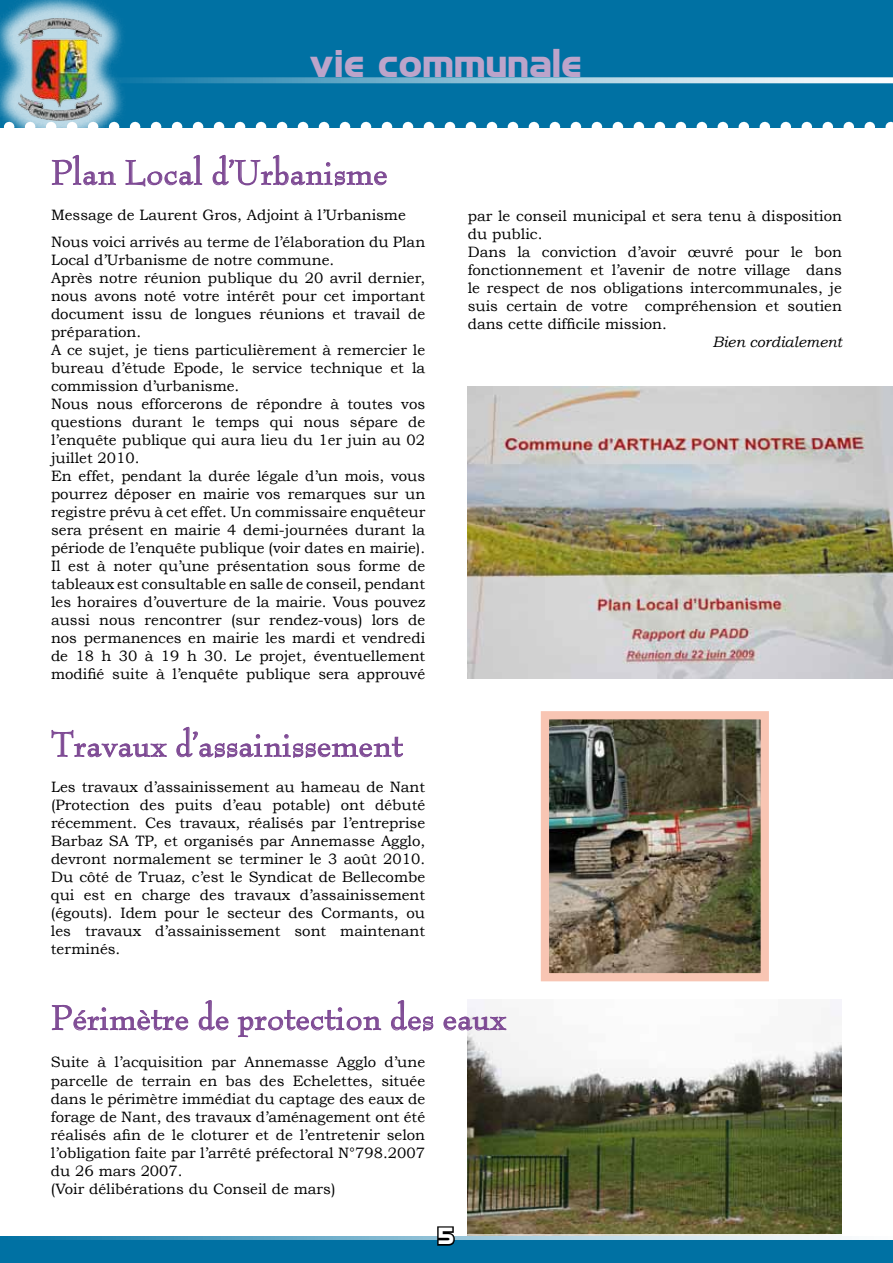
<style>
.page{position:relative;width:893px;height:1263px;background:#fff}
.page>*{position:absolute;margin:0;border:0;box-sizing:border-box;transform-origin:0 0}
.t1{font:37.5px "Bernhard Modern";color:#7e4a94}
.t2{font:36px "Hancock Park Bold Laser";color:#bca4ca}
.t3{font:21px "Hancock Park Bold Laser";color:#fff}
.t4{font:15px/18px "Bookman Old Style";color:#000}
.t5{font:italic 15px "Bookman Old Style";color:#000}
</style>
<div class="page">
<img style="left:468px;top:999px;width:374px;height:235px">
<div style="left:0;top:0;width:893px;height:127px;background:#0071a3"></div>
<svg style="left:126px;top:122px;width:767px;height:6px"></svg>
<div style="left:0;top:1236px;width:893px;height:27px;background:#0071a3"></div>
<svg style="left:126px;top:77px;width:767px;height:6px;background:#8abdd4"></svg>
<svg style="left:30px;top:1234px;width:863px;height:6px"></svg>
<div style="left:0;top:0;width:126px;height:146px;background:#fff;opacity:.75"></div>
<img style="left:17px;top:17px;width:84px;height:103px">
<svg style="left:436px;top:1226px;width:21px;height:20px"></svg>
<svg style="left:51px;top:154px;width:65px;height:32px"></svg>
<svg style="left:125px;top:154px;width:78px;height:33px"></svg>
<svg style="left:212px;top:154px;width:175px;height:32px"></svg>
<svg style="left:51px;top:729px;width:116px;height:29px"></svg>
<svg style="left:176px;top:726px;width:227px;height:32px"></svg>
<svg style="left:51px;top:1004px;width:138px;height:27px"></svg>
<svg style="left:198px;top:1000px;width:31px;height:31px"></svg>
<svg style="left:237px;top:1007px;width:145px;height:30px"></svg>
<svg style="left:391px;top:1000px;width:43px;height:32px"></svg>
<svg style="left:443px;top:1016px;width:64px;height:15px"></svg>
<img style="left:468px;top:387px;width:425px;height:291px">
<img style="left:550px;top:720px;width:210px;height:252px">
<div style="left:541px;top:711px;width:228px;height:270px;border:8px solid #f8c5b3"></div>
<h2 class="t2" style="left:310px;top:39px;width:275px">vie communale</h2>
<h1 class="t1" style="left:51px;top:149px;width:338px">Plan Local d’Urbanisme</h1>
<p class="t4" style="left:51px;top:202px;width:376px;line-height:26.5px">Message de Laurent Gros, Adjoint à l’Urbanisme<br>Nous voici arrivés au terme de l’élaboration du Plan</p>
<p class="t4" style="left:51px;top:251px;width:376px">Local d’Urbanisme de notre commune.<br>Après notre réunion publique du 20 avril dernier, nous avons noté votre intérêt pour cet important document issu de longues réunions et travail de préparation.<br>A ce sujet, je tiens particulièrement à remercier le bureau d’étude Epode, le service technique et la commission d’urbanisme.<br>Nous nous efforcerons de répondre à toutes vos questions durant le temps qui nous sépare de l’enquête publique qui aura lieu du 1er juin au 02 juillet 2010.<br>En effet, pendant la durée légale d’un mois, vous pourrez déposer en mairie vos remarques sur un registre prévu à cet effet. Un commissaire enquêteur sera présent en mairie 4 demi-journées durant la période de l’enquête publique (voir dates en mairie).<br>Il est à noter qu’une présentation sous forme de tableaux est consultable en salle de conseil, pendant les horaires d’ouverture de la mairie. Vous pouvez aussi nous rencontrer (sur rendez-vous) lors de nos permanences en mairie les mardi et vendredi de 18 h 30 à 19 h 30. Le projet, éventuellement modifié suite à l’enquête publique sera approuvé</p>
<h1 class="t1" style="left:51px;top:721px;width:353px">Travaux d’assainissement</h1>
<p class="t4" style="left:51px;top:778px;width:376px;text-align:justify">Les travaux d’assainissement au hameau de Nant (Protection des puits d’eau potable) ont débuté récemment. Ces travaux, réalisés par l’entreprise Barbaz SA TP, et organisés par Annemasse Agglo, devront normalement se terminer le 3 août 2010.<br>Du côté de Truaz, c’est le Syndicat de Bellecombe qui est en charge des travaux d’assainissement (égouts). Idem pour le secteur des Cormants, ou les travaux d’assainissement sont maintenant terminés.</p>
<p class="t4" style="left:468px;top:207px;width:376px">par le conseil municipal et sera tenu à disposition du public.<br>Dans la conviction d’avoir œuvré pour le bon fonctionnement et l’avenir de notre village dans le respect de nos obligations intercommunales, je suis certain de votre compréhension et soutien dans cette difficile mission.</p>
<p class="t5" style="left:713px;top:334px;width:131px">Bien cordialement</p>
<h1 class="t1" style="left:51px;top:994px;width:457px">Périmètre de protection des eaux</h1>
<p class="t4" style="left:51px;top:1053px;width:376px">Suite à l’acquisition par Annemasse Agglo d’une parcelle de terrain en bas des Echelettes, située dans le périmètre immédiat du captage des eaux de forage de Nant, des travaux d’aménagement ont été réalisés afin de le cloturer et de l’entretenir selon l’obligation faite par l’arrêté préfectoral N°798.2007 du 26 mars 2007.<br>(Voir délibérations du Conseil de mars)</p>
<h3 class="t3" style="left:439px;top:1222px;width:18px">5</h3>
</div>
